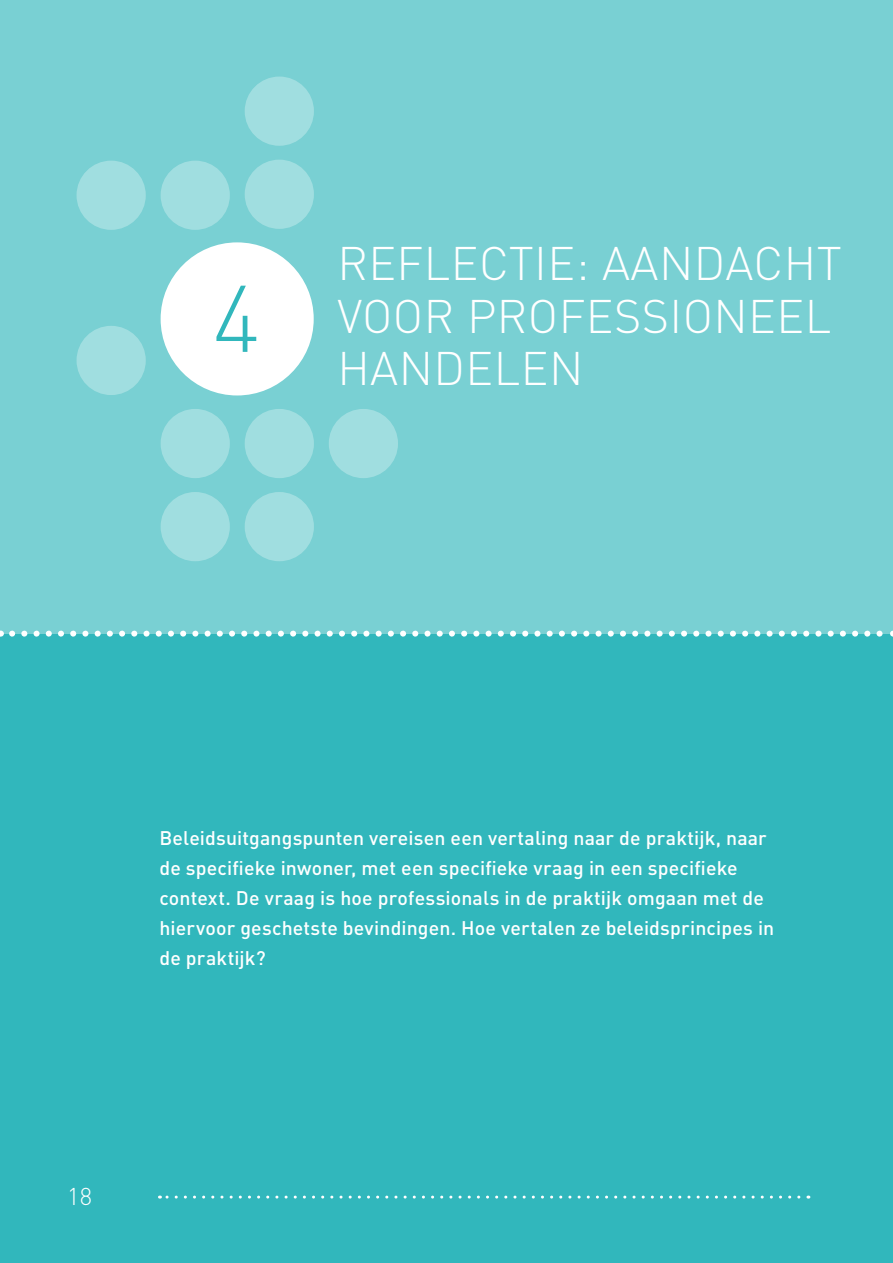
<style>
.page{position:relative;width:893px;height:1263px;background:#fff}
.page>*{position:absolute;margin:0;border:0;box-sizing:border-box;transform-origin:0 0}
.t1{font:300 93px "DIN";color:#31b7bc}
.Kop_hoofdstuk{font:300 46.5px/52.5px "DIN";letter-spacing:.01em;color:#fff}
.paginacijfer{font:300 24px "DIN";color:#fff}
.intro_wit{font:500 19.5px/30px "DIN";letter-spacing:.005em;color:#fff}
</style>
<div class="page">
<div style="left:0;top:634px;width:893px;height:629px;background:#31b7bc"></div>
<div style="left:0;top:0;width:893px;height:634px;background:#79d0d3"></div>
<svg style="left:12px;top:631px;width:881px;height:6px"></svg>
<div style="left:245px;top:77px;width:69px;height:69px;background:#a0dee0;border-radius:50%"></div>
<div style="left:161px;top:492px;width:69px;height:69px;background:#a0dee0;border-radius:50%"></div>
<div style="left:161px;top:161px;width:69px;height:69px;background:#a0dee0;border-radius:50%"></div>
<div style="left:245px;top:409px;width:69px;height:69px;background:#a0dee0;border-radius:50%"></div>
<div style="left:245px;top:492px;width:69px;height:69px;background:#a0dee0;border-radius:50%"></div>
<div style="left:245px;top:160px;width:69px;height:69px;background:#a0dee0;border-radius:50%"></div>
<div style="left:161px;top:409px;width:69px;height:69px;background:#a0dee0;border-radius:50%"></div>
<div style="left:77px;top:326px;width:69px;height:69px;background:#a0dee0;border-radius:50%"></div>
<div style="left:77px;top:161px;width:69px;height:69px;background:#a0dee0;border-radius:50%"></div>
<div style="left:329px;top:409px;width:69px;height:69px;background:#a0dee0;border-radius:50%"></div>
<div style="left:161px;top:242px;width:153px;height:153px;background:#fff;border-radius:50%"></div>
<svg style="left:159px;top:1195px;width:640px;height:3px"></svg>
<p class="t1" style="left:212px;top:261px;width:49px">4</p>
<p class="Kop_hoofdstuk" style="left:337px;top:237px;width:506px">REFLECTIE: AANDACHT<br>VOOR PROFESSIONEEL<br>HANDELEN</p>
<p class="intro_wit" style="left:159px;top:822px;width:616px">Beleidsuitgangspunten vereisen een vertaling naar de praktijk, naar de specifieke inwoner, met een specifieke vraag in een specifieke context. De vraag is hoe professionals in de praktijk omgaan met de hiervoor geschetste bevindingen. Hoe vertalen ze beleidsprincipes in de praktijk?</p>
<p class="paginacijfer" style="left:67px;top:1181px;width:26px">18</p>
</div>
